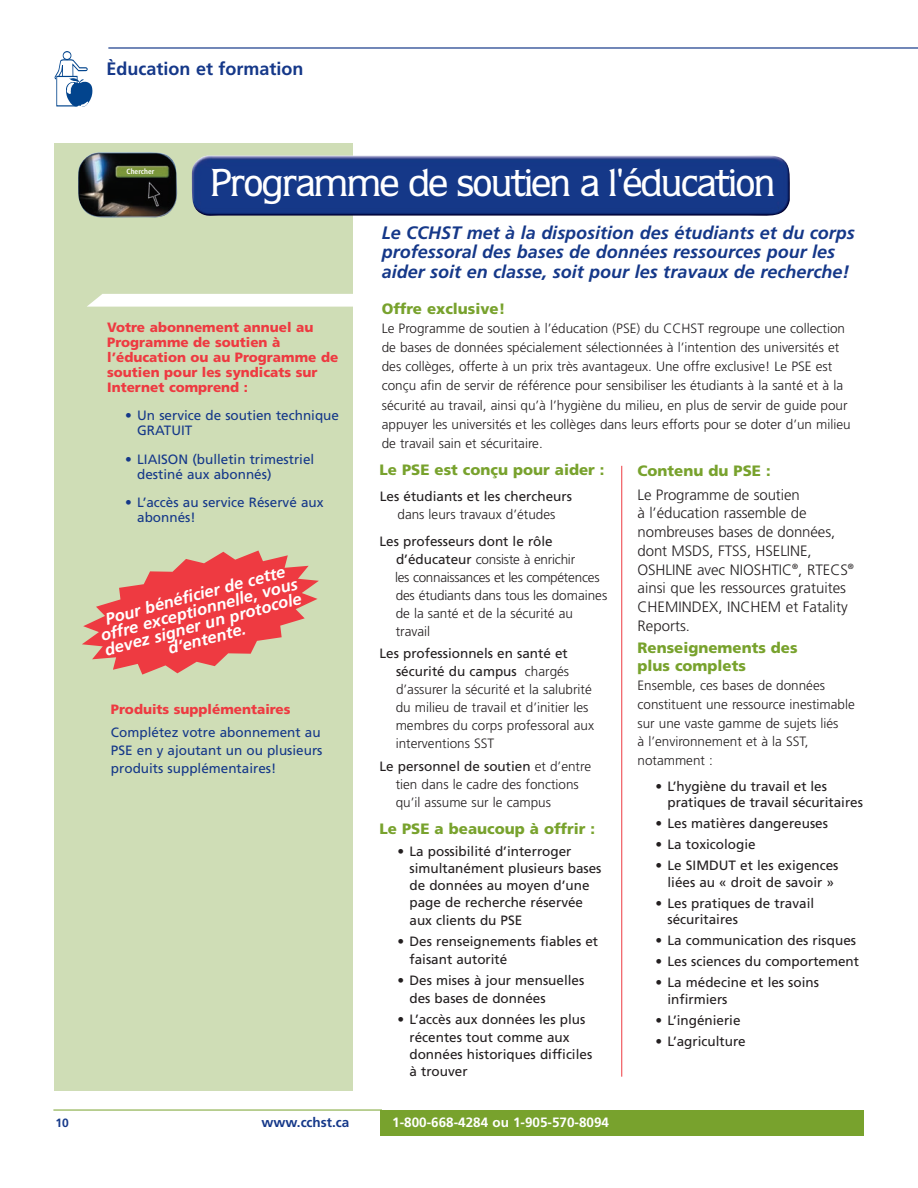
<style>
.page{position:relative;width:918px;height:1188px;background:#fff}
.page>*{position:absolute;margin:0;border:0;box-sizing:border-box;transform-origin:0 0}
.t1{font:500 39px "Quorum";letter-spacing:-.04em;color:#fff}
.t2{font:italic 700 18px/19.5px "Frutiger";color:#153889}
.t3{font:700 18px "Frutiger";color:#153889}
.t4{font:italic 700 16.5px/15px "Frutiger";color:#fff;text-align:center}
.t5{font:300 15px/18.8px "Frutiger";letter-spacing:-.005em;color:#231f20}
.t6{font:900 15px/18px "Frutiger";color:#78a22d}
.t7{font:300 13.5px/18px "Frutiger";color:#231f20}
.t8{font:13.5px/17.2px "Frutiger";color:#231f20}
.t9{font:13.5px/15px "Frutiger";color:#153889}
.t10{font:900 13.5px/15px "Frutiger";color:#ee3a41}
.t11{font:700 13.5px "Frutiger";color:#fff}
.t12{font:700 13.5px "Frutiger";color:#153889}
.t13{font:700 12px "Frutiger";color:#153889}
.t14{font:700 condensed 7.5px "Frutiger";color:#fff}
.s1{font-weight:400}
</style>
<div class="page">
<div style="left:54px;top:143px;width:298px;height:947px;background:#cfddb6"></div>
<hr style="left:108px;top:47px;width:810px;height:2px;background:#153889">
<hr style="left:621px;top:466px;width:1px;height:611px;background:#ee3a41">
<svg style="left:55px;top:60px;width:37px;height:46px"></svg>
<div style="left:63px;top:51px;width:8px;height:9px;border:1px solid #02448d;border-radius:50%"></div>
<div style="left:380px;top:1110px;width:484px;height:26px;background:#78a22d"></div>
<hr style="left:53px;top:1110px;width:329px;height:1px;background:#78a22d">
<svg style="left:87px;top:294px;width:266px;height:13px;background:#fcfcfa"></svg>
<img style="left:191px;top:154px;width:599px;height:65px">
<svg style="left:82px;top:551px;width:237px;height:124px"></svg>
<img style="left:78px;top:152px;width:100px;height:66px">
<h2 class="t3" style="left:106px;top:62px;width:199px">Èducation et formation</h2>
<p class="t14" style="left:127px;top:169px;width:29px">Chercher</p>
<h1 class="t1" style="left:210px;top:169px;width:567px">Programme de soutien a l'éducation</h1>
<p class="t10" style="left:107px;top:320px;width:233px">Votre abonnement annuel au<br>Programme de soutien à l’éducation ou au Programme de soutien pour les syndicats sur<br>Internet comprend :</p>
<p class="t9" style="left:137px;top:409px;width:203px;text-indent:-12px">• Un service de soutien technique<br>GRATUIT</p>
<p class="t9" style="left:137px;top:452px;width:179px;text-indent:-12px">• LIAISON (bulletin trimestriel destiné aux abonnés)</p>
<p class="t9" style="left:137px;top:496px;width:188px;text-indent:-12px">• L’accès au service Réservé aux abonnés!</p>
<p class="t4" style="left:96px;top:615px;width:205px;rotate:-15deg">Pour bénéficier de cette offre exceptionnelle, vous devez signer un protocole d’entente.</p>
<p class="t10" style="left:111px;top:703px;width:181px">Produits supplémentaires</p>
<p class="t9" style="left:111px;top:724px;width:213px;line-height:18px">Complétez votre abonnement au<br>PSE en y ajoutant un ou plusieurs produits supplémentaires!</p>
<h2 class="t2" style="left:382px;top:224px;width:475px">Le CCHST met à la disposition des étudiants et du corps professoral des bases de données ressources pour les aider soit en classe, soit pour les travaux de recherche!</h2>
<p class="t6" style="left:382px;top:300px;width:125px">Offre exclusive!</p>
<p class="t7" style="left:382px;top:319px;width:471px;line-height:19.2px">Le Programme de soutien à l’éducation (PSE) du CCHST regroupe une collection de bases de données spécialement sélectionnées à l’intention des universités et des collèges, offerte à un prix très avantageux. Une offre exclusive! Le PSE est conçu afin de servir de référence pour sensibiliser les étudiants à la santé et à la sécurité au travail, ainsi qu’à l’hygiène du milieu, en plus de servir de guide pour appuyer les universités et les collèges dans leurs efforts pour se doter d’un milieu de travail sain et sécuritaire.</p>
<p class="t6" style="left:380px;top:462px;width:226px">Le PSE est conçu pour aider :</p>
<p class="t8" style="left:380px;top:489px;width:194px">Les étudiants et les chercheurs</p>
<p class="t7" style="left:398px;top:506px;width:159px">dans leurs travaux d’études</p>
<p class="t7" style="left:395px;top:533px;width:214px;text-indent:-16px"><span class="s1">Les professeurs dont le rôle d’éducateur</span> consiste à enrichir<br>les connaissances et les compétences des étudiants dans tous les domaines de la santé et de la sécurité au travail</p>
<p class="t7" style="left:396px;top:646px;width:200px;text-indent:-16px"><span class="s1">Les professionnels en santé et sécurité du campus</span> chargés d’assurer la sécurité et la salubrité du milieu de travail et d’initier les membres du corps professoral aux interventions SST</p>
<p class="t7" style="left:396px;top:758px;width:197px;text-indent:-16px"><span class="s1">Le personnel de soutien</span> et d’entre tien dans le cadre des fonctions qu’il assume sur le campus</p>
<p class="t6" style="left:380px;top:821px;width:217px">Le PSE a beaucoup à offrir :</p>
<p class="t8" style="left:410px;top:843px;width:194px;text-indent:-12px">• La possibilité d’interroger simultanément plusieurs bases de données au moyen d’une page de recherche réservée aux clients du PSE</p>
<p class="t8" style="left:410px;top:934px;width:190px;text-indent:-12px">• Des renseignements fiables et faisant autorité</p>
<p class="t8" style="left:410px;top:973px;width:176px;text-indent:-12px">• Des mises à jour mensuelles des bases de données</p>
<p class="t8" style="left:410px;top:1012px;width:184px;text-indent:-12px">• L’accès aux données les plus récentes tout comme aux données historiques difficiles à trouver</p>
<p class="t6" style="left:638px;top:463px;width:135px">Contenu du PSE :</p>
<p class="t5" style="left:638px;top:486px;width:218px">Le Programme de soutien<br>à l’éducation rassemble de nombreuses bases de données, dont MSDS, FTSS, HSELINE,<br>OSHLINE avec NIOSHTIC<sup>®</sup>, RTECS<sup>® </sup>ainsi que les ressources gratuites<br>CHEMINDEX, INCHEM et Fatality<br>Reports.</p>
<p class="t6" style="left:638px;top:640px;width:162px">Renseignements des plus complets</p>
<p class="t7" style="left:638px;top:677px;width:219px;line-height:18.8px">Ensemble, ces bases de données constituent une ressource inestimable sur une vaste gamme de sujets liés<br>à l’environnement et à la SST, notamment :</p>
<p class="t8" style="left:668px;top:779px;width:197px;line-height:16.5px;text-indent:-12px">• L’hygiène du travail et les pratiques de travail sécuritaires</p>
<p class="t8" style="left:656px;top:816px;width:174px">• Les matières dangereuses</p>
<p class="t8" style="left:656px;top:837px;width:102px">• La toxicologie</p>
<p class="t8" style="left:656px;top:858px;width:185px;line-height:16.5px;text-align:center">• Le SIMDUT et les exigences liées au « droit de savoir »</p>
<p class="t8" style="left:668px;top:896px;width:148px;line-height:16.5px;text-indent:-12px">• Les pratiques de travail sécuritaires</p>
<p class="t8" style="left:656px;top:933px;width:202px">• La communication des risques</p>
<p class="t8" style="left:656px;top:954px;width:205px">• Les sciences du comportement</p>
<p class="t8" style="left:668px;top:975px;width:153px;line-height:16.5px;text-indent:-12px">• La médecine et les soins infirmiers</p>
<p class="t8" style="left:656px;top:1012px;width:87px">• L’ingénierie</p>
<p class="t8" style="left:656px;top:1033px;width:92px">• L’agriculture</p>
<p class="t13" style="left:56px;top:1118px;width:15px">10</p>
<p class="t12" style="left:262px;top:1117px;width:89px">www.cchst.ca</p>
<p class="t11" style="left:392px;top:1117px;width:218px">1-800-668-4284 ou 1-905-570-8094</p>
</div>
